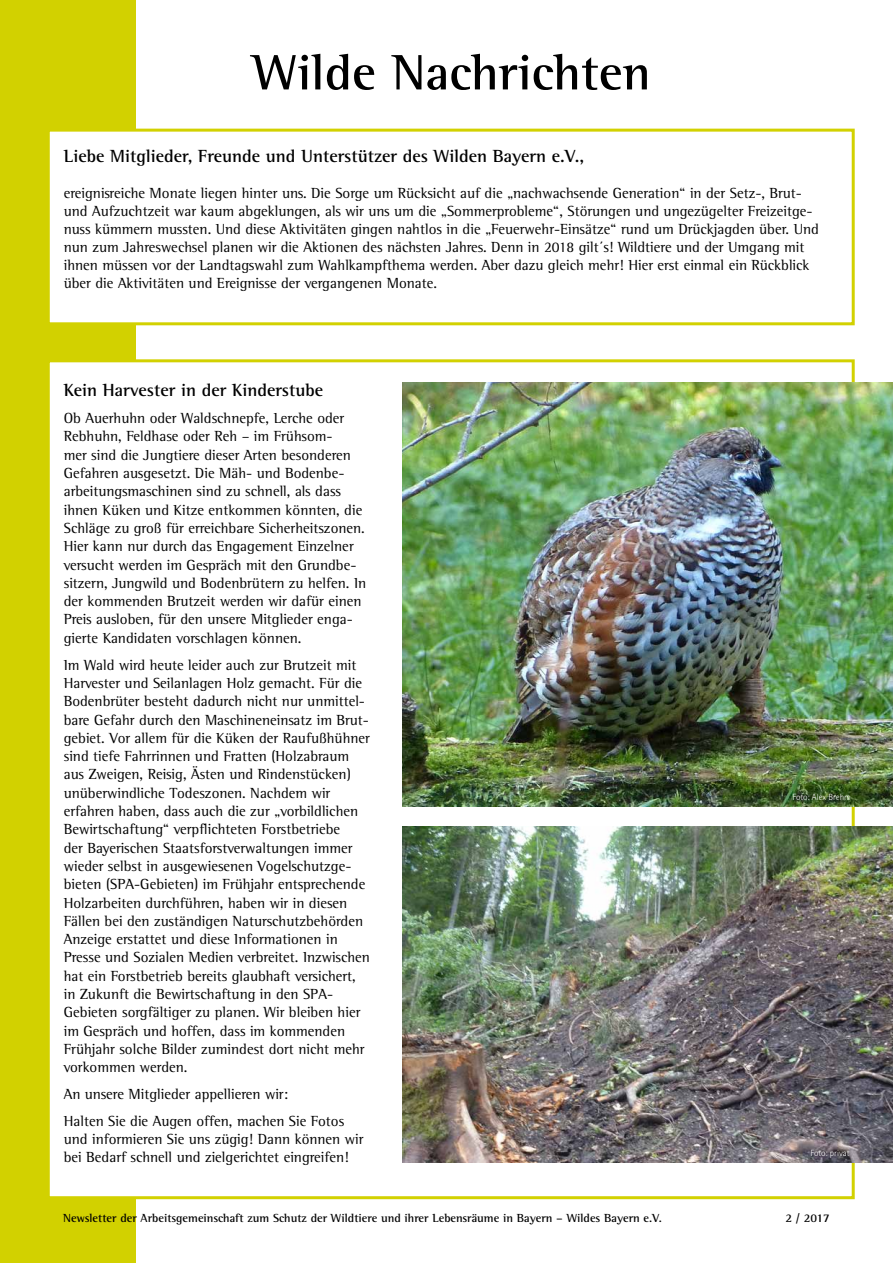
<style>
.page{position:relative;width:893px;height:1263px;background:#fff}
.page>*{position:absolute;margin:0;border:0;box-sizing:border-box;transform-origin:0 0}
.t1{font:700 51px "AT Rotis Semi Serif";color:#000}
.t2{font:700 18px "AT Rotis Semi Serif";color:#000}
.t3{font:15px/18.3px "AT Rotis Semi Serif";color:#000}
.t4{font:700 12px "AT Rotis Semi Serif";color:#000}
.t5{font:300 9px "AT Rotis Sans Serif";color:#fff}
</style>
<div class="page">
<div style="left:0;top:0;width:136px;height:1263px;background:#d2d100"></div>
<div style="left:47px;top:129px;width:808px;height:196px;background:#fff;border:3px solid #d2d100"></div>
<div style="left:47px;top:359px;width:808px;height:840px;background:#fff;border:3px solid #d2d100"></div>
<img style="left:402px;top:383px;width:491px;height:424px">
<img style="left:402px;top:826px;width:491px;height:337px">
<h1 class="t1" style="left:253px;top:42px;width:399px">Wilde Nachrichten</h1>
<p class="t2" style="left:64px;top:146px;width:522px">Liebe Mitglieder, Freunde und Unterstützer des Wilden Bayern e.V.,</p>
<p class="t3" style="left:64px;top:184px;width:757px">ereignisreiche Monate liegen hinter uns. Die Sorge um Rücksicht auf die „nachwachsende Generation“ in der Setz-, Brut&shy;und Aufzuchtzeit war kaum abgeklungen, als wir uns um die „Sommerprobleme“, Störungen und ungezügelter Freizeitge&shy;nuss kümmern mussten. Und diese Aktivitäten gingen nahtlos in die „Feuerwehr-Einsätze“ rund um Drückjagden über. Und nun zum Jahreswechsel planen wir die Aktionen des nächsten Jahres. Denn in 2018 gilt´s! Wildtiere und der Umgang mit ihnen müssen vor der Landtagswahl zum Wahlkampfthema werden. Aber dazu gleich mehr! Hier erst einmal ein Rückblick über die Aktivitäten und Ereignisse der vergangenen Monate.</p>
<p class="t2" style="left:64px;top:379px;width:261px">Kein Harvester in der Kinderstube</p>
<p class="t3" style="left:64px;top:409px;width:304px">Ob Auerhuhn oder Waldschnepfe, Lerche oder Rebhuhn, Feldhase oder Reh – im Frühsom-<br>mer sind die Jungtiere dieser Arten besonderen Gefahren ausgesetzt. Die Mäh- und Bodenbe&shy;arbeitungsmaschinen sind zu schnell, als dass ihnen Küken und Kitze entkommen könnten, die Schläge zu groß für erreichbare Sicherheitszonen.<br>Hier kann nur durch das Engagement Einzelner versucht werden im Gespräch mit den Grundbe&shy;sitzern, Jungwild und Bodenbrütern zu helfen. In der kommenden Brutzeit werden wir dafür einen Preis ausloben, für den unsere Mitglieder enga&shy;gierte Kandidaten vorschlagen können.</p>
<p class="t3" style="left:64px;top:655px;width:308px">Im Wald wird heute leider auch zur Brutzeit mit Harvester und Seilanlagen Holz gemacht. Für die Bodenbrüter besteht dadurch nicht nur unmittel&shy;bare Gefahr durch den Maschineneinsatz im Brut&shy;gebiet. Vor allem für die Küken der Raufußhühner sind tiefe Fahrrinnen und Fratten (Holzabraum aus Zweigen, Reisig, Ästen und Rindenstücken) unüberwindliche Todeszonen. Nachdem wir erfahren haben, dass auch die zur „vorbildlichen Bewirtschaftung“ verpflichteten Forstbetriebe<br>der Bayerischen Staatsforstverwaltungen immer wieder selbst in ausgewiesenen Vogelschutzge&shy;bieten (SPA-Gebieten) im Frühjahr entsprechende Holzarbeiten durchführen, haben wir in diesen Fällen bei den zuständigen Naturschutzbehörden Anzeige erstattet und diese Informationen in Presse und Sozialen Medien verbreitet. Inzwischen hat ein Forstbetrieb bereits glaubhaft versichert, in Zukunft die Bewirtschaftung in den SPA-Gebieten sorgfältiger zu planen. Wir bleiben hier im Gespräch und hoffen, dass im kommenden Frühjahr solche Bilder zumindest dort nicht mehr vorkommen werden.</p>
<p class="t3" style="left:64px;top:1080px;width:282px;line-height:26.8px">An unsere Mitglieder appellieren wir:<br>Halten Sie die Augen offen, machen Sie Fotos</p>
<p class="t3" style="left:64px;top:1130px;width:301px">und informieren Sie uns zügig! Dann können wir bei Bedarf schnell und zielgerichtet eingreifen!</p>
<p class="t5" style="left:792px;top:792px;width:60px">Foto: Alex Brehm</p>
<p class="t5" style="left:810px;top:1148px;width:41px">Foto: privat</p>
<p class="t4" style="left:63px;top:1210px;width:600px">Newsletter der Arbeitsgemeinschaft zum Schutz der Wildtiere und ihrer Lebensräume in Bayern – Wildes Bayern e.V.</p>
<p class="t4" style="left:785px;top:1210px;width:46px">2 / 2017</p>
</div>
